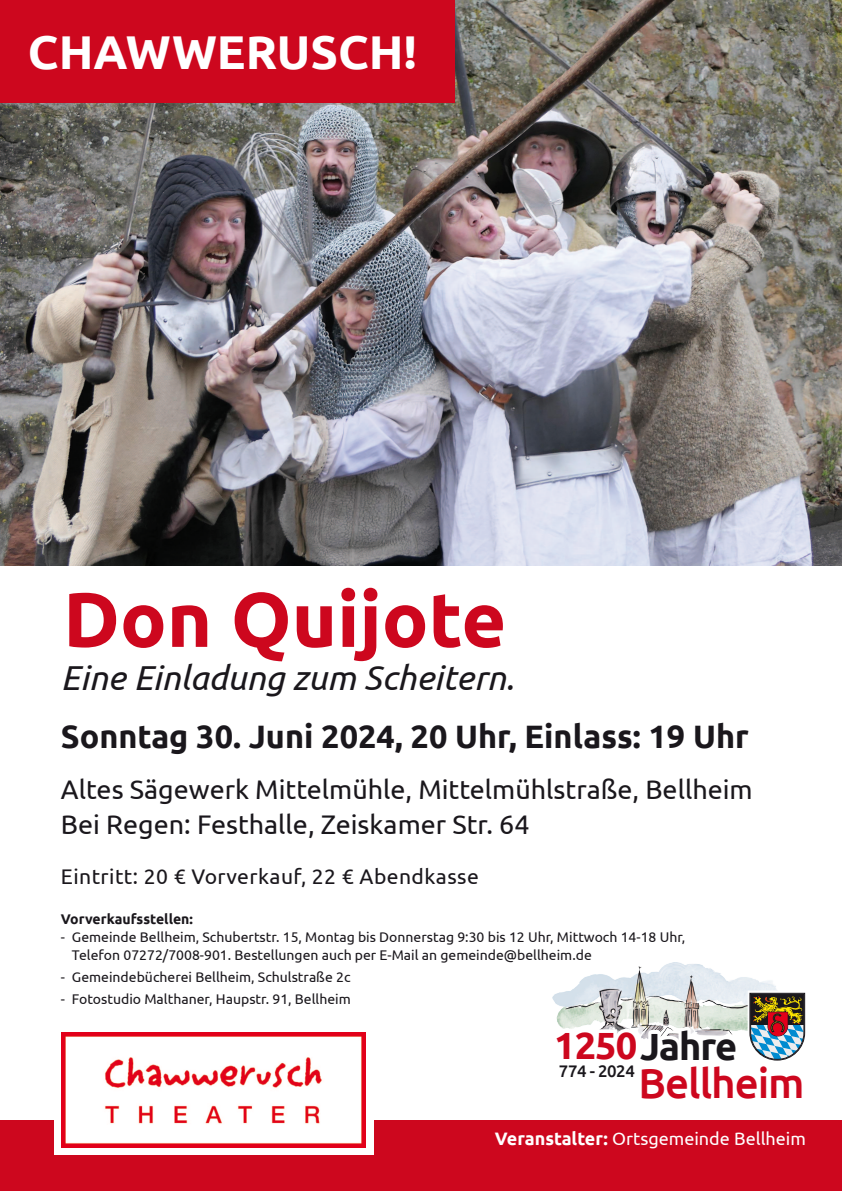
<style>
.page{position:relative;width:842px;height:1191px;background:#fff}
.page>*{position:absolute;margin:0;border:0;box-sizing:border-box;transform-origin:0 0}
.t1{font:700 77.1px "Ubuntu";color:#cd071e}
.t2{font:700 47.4px "Ubuntu";color:#fff}
.t3{font:500 42.1px "Ubuntu";letter-spacing:-.025em;color:#cd071e}
.t4{font:700 37.9px "Ubuntu";letter-spacing:-.025em;color:#1a171c}
.t5{font:italic 34.6px "Ubuntu";color:#1a171c}
.t6{font:700 32.4px "Ubuntu";color:#1a171c}
.t7{font:26.9px "Ubuntu";color:#1a171c}
.t8{font:21.1px "Ubuntu";letter-spacing:.02em;color:#1a171c}
.t9{font:18px "Ubuntu";color:#fff}
.t10{font:500 16.8px "Ubuntu";letter-spacing:-.025em;color:#1a171c}
.t11{font:14px "Ubuntu";color:#1a171c}
.t12{font:700 14px "Ubuntu";color:#1a171c}
.s1{color:#cd071e}
.s2{font-weight:700}
</style>
<div class="page">
<img style="left:0;top:0;width:842px;height:565px">
<img style="left:572px;top:962px;width:205px;height:28px">
<svg style="left:552px;top:990px;width:254px;height:71px"></svg>
<div style="left:0;top:1120px;width:842px;height:71px;background:#cd071e"></div>
<div style="left:0;top:0;width:454px;height:102px;background:#cd071e"></div>
<div style="left:54px;top:1024px;width:319px;height:131px;background:#fff"></div>
<img style="left:62px;top:1032px;width:304px;height:115px">
<p class="t2" style="left:28px;top:23px;width:391px">CHAWWERUSCH!</p>
<p class="t1" style="left:63px;top:572px;width:445px">Don Quijote</p>
<p class="t5" style="left:61px;top:657px;width:455px">Eine Einladung zum Scheitern.</p>
<p class="t6" style="left:61px;top:717px;width:689px">Sonntag 30. Juni 2024, 20 Uhr, Einlass: 19 Uhr</p>
<p class="t7" style="left:61px;top:773px;width:693px">Altes Sägewerk Mittelmühle, Mittelmühlstraße, Bellheim</p>
<p class="t7" style="left:61px;top:808px;width:470px">Bei Regen: Festhalle, Zeiskamer Str. 64</p>
<p class="t8" style="left:61px;top:864px;width:419px">Eintritt: 20 € Vorverkauf, 22 € Abendkasse</p>
<p class="t12" style="left:61px;top:910px;width:134px">Vorverkaufsstellen:</p>
<p class="t11" style="left:61px;top:928px;width:626px">- Gemeinde Bellheim, Schubertstr. 15, Montag bis Donnerstag 9:30 bis 12 Uhr, Mittwoch 14-18 Uhr,</p>
<p class="t11" style="left:72px;top:946px;width:521px">Telefon 07272/7008-901. Bestellungen auch per E-Mail an gemeinde@bellheim.de</p>
<p class="t11" style="left:61px;top:968px;width:291px">- Gemeindebücherei Bellheim, Schulstraße 2c</p>
<p class="t11" style="left:61px;top:990px;width:291px">- Fotostudio Malthaner, Haupstr. 91, Bellheim</p>
<p class="t4" style="left:554px;top:1023px;width:185px"><span class="s1">1250</span>Jahre</p>
<p class="t10" style="left:559px;top:1060px;width:77px">774 - 2024</p>
<p class="t3" style="left:639px;top:1056px;width:168px">Bellheim</p>
<p class="t9" style="left:495px;top:1128px;width:313px"><span class="s2">Veranstalter:</span> Ortsgemeinde Bellheim</p>
</div>
